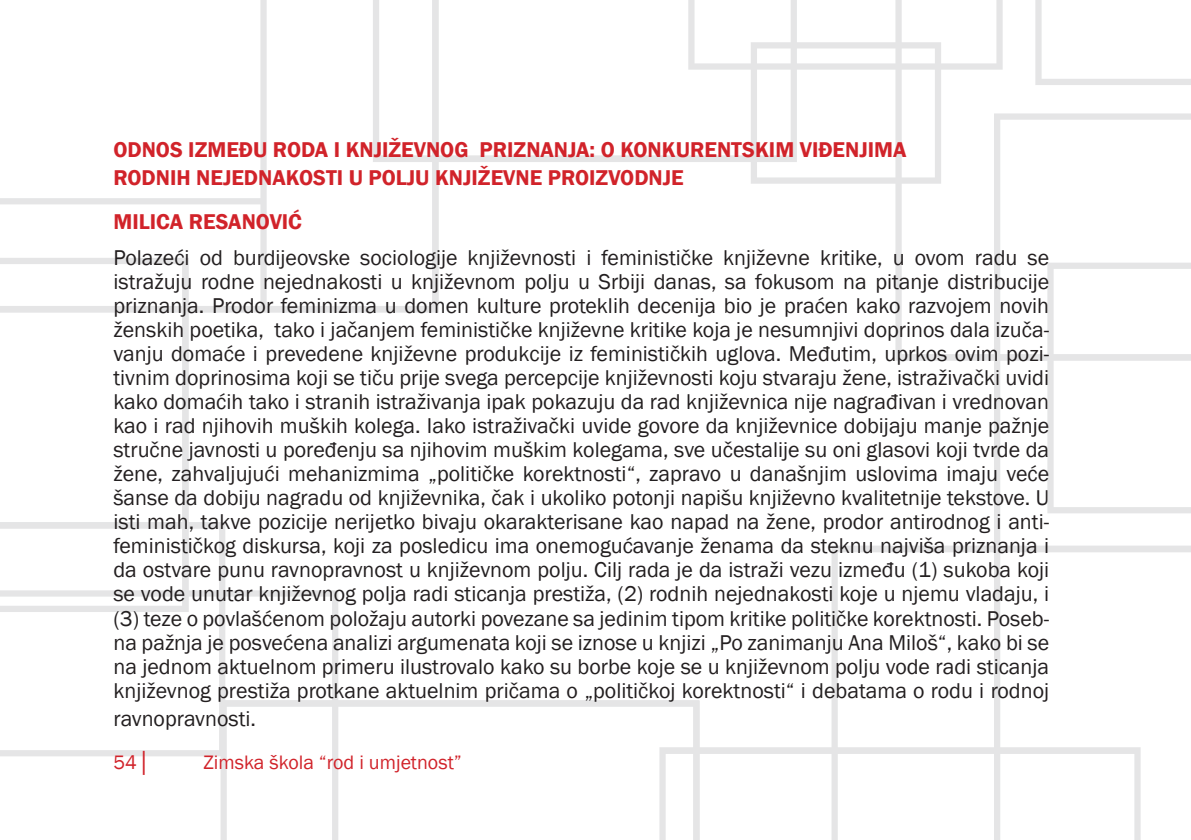
<style>
.page{position:relative;width:1191px;height:840px;background:#fff}
.page>*{position:absolute;margin:0;border:0;box-sizing:border-box;transform-origin:0 0}
.t1{font:22px/24px "Franklin Gothic";color:#231f20;text-align:justify}
.t2{font:600 22px/28px "Franklin Gothic";color:#d1232a}
.t3{font:20px "Franklin Gothic";color:#d1232a}
</style>
<div class="page">
<img style="left:0;top:0;width:1191px;height:839px">
<p class="t2" style="left:113px;top:136px;width:794px">ODNOS IZMEĐU RODA I KNJIŽEVNOG PRIZNANJA: O KONKURENTSKIM VIĐENJIMA<br>RODNIH NEJEDNAKOSTI U POLJU KNJIŽEVNE PROIZVODNJE</p>
<p class="t2" style="left:113px;top:208px;width:190px">MILICA RESANOVIĆ</p>
<p class="t1" style="left:113px;top:246px;width:937px">Polazeći od burdijeovske sociologije književnosti i feminističke književne kritike, u ovom radu se istražuju rodne nejednakosti u književnom polju u Srbiji danas, sa fokusom na pitanje distribucije priznanja. Prodor feminizma u domen kulture proteklih decenija bio je praćen kako razvojem novih ženskih poetika, tako i jačanjem feminističke književne kritike koja je nesumnjivi doprinos dala izuča&shy;vanju domaće i prevedene književne produkcije iz feminističkih uglova. Međutim, uprkos ovim pozi&shy;tivnim doprinosima koji se tiču prije svega percepcije književnosti koju stvaraju žene, istraživački uvidi kako domaćih tako i stranih istraživanja ipak pokazuju da rad književnica nije nagrađivan i vrednovan kao i rad njihovih muških kolega. Iako istraživački uvide govore da književnice dobijaju manje pažnje stručne javnosti u poređenju sa njihovim muškim kolegama, sve učestalije su oni glasovi koji tvrde da žene, zahvaljujući mehanizmima „političke korektnosti“, zapravo u današnjim uslovima imaju veće šanse da dobiju nagradu od književnika, čak i ukoliko potonji napišu književno kvalitetnije tekstove. U isti mah, takve pozicije nerijetko bivaju okarakterisane kao napad na žene, prodor antirodnog i anti&shy;feminističkog diskursa, koji za posledicu ima onemogućavanje ženama da steknu najviša priznanja i da ostvare punu ravnopravnost u književnom polju. Cilj rada je da istraži vezu između (1) sukoba koji se vode unutar književnog polja radi sticanja prestiža, (2) rodnih nejednakosti koje u njemu vladaju, i (3) teze o povlašćenom položaju autorki povezane sa jedinim tipom kritike političke korektnosti. Poseb&shy;na pažnja je posvećena analizi argumenata koji se iznose u knjizi „Po zanimanju Ana Miloš“, kako bi se na jednom aktuelnom primeru ilustrovalo kako su borbe koje se u književnom polju vode radi sticanja književnog prestiža protkane aktuelnim pričama o „političkoj korektnosti“ i debatama o rodu i rodnoj</p>
<p class="t1" style="left:113px;top:706px;width:144px">ravnopravnosti.</p>
<p class="t3" style="left:113px;top:749px;width:39px">54│</p>
<p class="t3" style="left:203px;top:749px;width:260px">Zimska škola “rod i umjetnost”</p>
</div>
